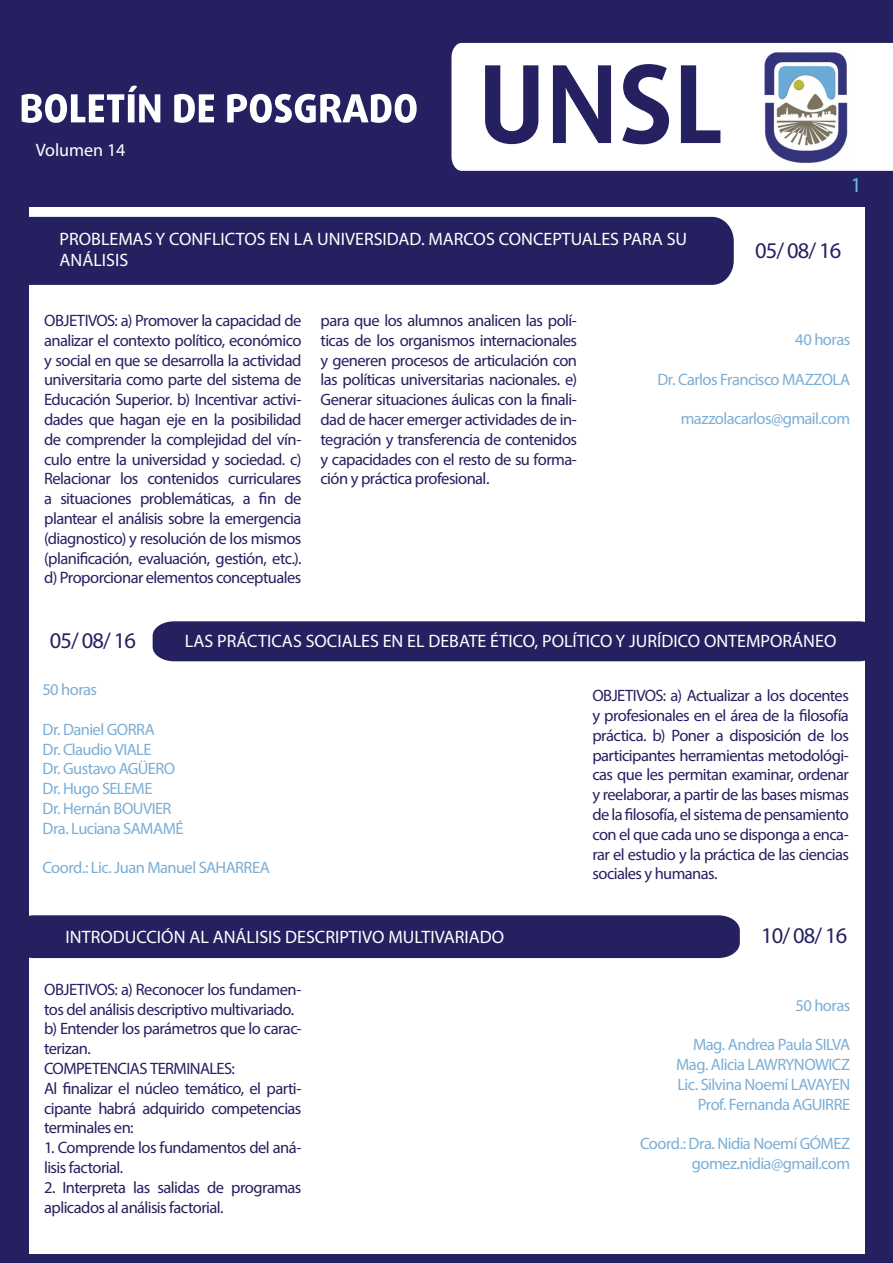
<style>
.page{position:relative;width:893px;height:1263px;background:#252161}
.page>*{position:absolute;margin:0;border:0;box-sizing:border-box;transform-origin:0 0}
.fecha{font:22.5px "Myriad Pro";letter-spacing:-.04em;color:#252161}
.Estilo_de_párrafo_2{font:21px "Myriad Pro";color:#64c2e7}
.titulos{font:18px/21.6px "Myriad Pro";color:#fff}
.Estilo_de_párrafo_1{font:16.5px/19.8px "Myriad Pro";letter-spacing:-.035em;color:#252161;text-align:justify}
.izq{font:16.5px "Myriad Pro";letter-spacing:-.035em;color:#7baed5}
.derecha-org1{font:16.5px "Myriad Pro";letter-spacing:-.035em;color:#7baed5}
</style>
<div class="page">
<div style="left:451px;top:43px;width:442px;height:128px;background:#fff"></div>
<svg style="left:22px;top:85px;width:138px;height:38px"></svg>
<svg style="left:174px;top:93px;width:40px;height:30px"></svg>
<svg style="left:227px;top:93px;width:190px;height:30px"></svg>
<svg style="left:485px;top:57px;width:53px;height:87px"></svg>
<svg style="left:553px;top:57px;width:58px;height:86px"></svg>
<svg style="left:622px;top:56px;width:47px;height:88px"></svg>
<svg style="left:681px;top:57px;width:39px;height:86px"></svg>
<div style="left:29px;top:207px;width:835px;height:1046px;background:#fff"></div>
<img style="left:761px;top:49px;width:89px;height:114px">
<div style="left:29px;top:217px;width:705px;height:68px;background:#252161"></div>
<div style="left:29px;top:915px;width:711px;height:44px;background:#252161"></div>
<svg style="left:153px;top:579px;width:712px;height:82px"></svg>
<p class="titulos" style="left:36px;top:139px;width:91px">Volumen 14</p>
<p class="Estilo_de_párrafo_2" style="left:851px;top:172px;width:12px">1</p>
<p class="Estilo_de_párrafo_2" style="left:851px;top:173px;width:12px">3</p>
<p class="titulos" style="left:60px;top:227px;width:629px">PROBLEMAS Y CONFLICTOS EN LA UNIVERSIDAD. MARCOS CONCEPTUALES PARA SU<br>ANÁLISIS</p>
<p class="fecha" style="left:755px;top:236px;width:88px">05/ 08/ 16</p>
<p class="Estilo_de_párrafo_1" style="left:44px;top:310px;width:259px">OBJETIVOS: a) Promover la capacidad de analizar el contexto político, económico y social en que se desarrolla la actividad universitaria como parte del sistema de Educación Superior. b) Incentivar activi&shy;dades que hagan eje en la posibilidad de comprender la complejidad del vín&shy;culo entre la universidad y sociedad. c)<br>Relacionar los contenidos curriculares a situaciones problemáticas, a fin de plantear el análisis sobre la emergencia (diagnostico) y resolución de los mismos (planificación, evaluación, gestión, etc.). d) Proporcionar elementos conceptuales</p>
<p class="Estilo_de_párrafo_1" style="left:321px;top:310px;width:258px">para que los alumnos analicen las polí&shy;ticas de los organismos internacionales y generen procesos de articulación con las políticas universitarias nacionales. e)<br>Generar situaciones áulicas con la finali&shy;dad de hacer emerger actividades de in&shy;tegración y transferencia de contenidos y capacidades con el resto de su forma&shy;ción y práctica profesional.</p>
<p class="izq" style="left:795px;top:329px;width:56px">40 horas</p>
<p class="izq" style="left:657px;top:369px;width:194px">Dr. Carlos Francisco MAZZOLA</p>
<p class="izq" style="left:681px;top:409px;width:171px">mazzolacarlos@gmail.com</p>
<p class="fecha" style="left:50px;top:627px;width:88px">05/ 08/ 16</p>
<p class="titulos" style="left:185px;top:630px;width:653px">LAS PRÁCTICAS SOCIALES EN EL DEBATE ÉTICO, POLÍTICO Y JURÍDICO ONTEMPORÁNEO</p>
<p class="derecha-org1" style="left:43px;top:679px;width:56px">50 horas</p>
<p class="derecha-org1" style="left:43px;top:719px;width:114px">Dr. Daniel GORRA</p>
<p class="derecha-org1" style="left:43px;top:739px;width:110px">Dr. Claudio VIALE</p>
<p class="derecha-org1" style="left:43px;top:759px;width:134px">Dr. Gustavo AGÜERO</p>
<p class="derecha-org1" style="left:43px;top:778px;width:111px">Dr. Hugo SELEME</p>
<p class="derecha-org1" style="left:43px;top:798px;width:130px">Dr. Hernán BOUVIER</p>
<p class="derecha-org1" style="left:43px;top:818px;width:143px">Dra. Luciana SAMAMÉ</p>
<p class="derecha-org1" style="left:43px;top:858px;width:229px">Coord.: Lic. Juan Manuel SAHARREA</p>
<p class="Estilo_de_párrafo_1" style="left:592px;top:685px;width:258px">OBJETIVOS: a) Actualizar a los docentes y profesionales en el área de la filosofía práctica. b) Poner a disposición de los participantes herramientas metodológi&shy;cas que les permitan examinar, ordenar y reelaborar, a partir de las bases mismas de la filosofía, el sistema de pensamiento con el que cada uno se disponga a enca&shy;rar el estudio y la práctica de las ciencias sociales y humanas.</p>
<p class="titulos" style="left:66px;top:926px;width:440px">INTRODUCCIÓN AL ANÁLISIS DESCRIPTIVO MULTIVARIADO</p>
<p class="fecha" style="left:761px;top:922px;width:88px">10/ 08/ 16</p>
<p class="Estilo_de_párrafo_1" style="left:44px;top:979px;width:259px">OBJETIVOS: a) Reconocer los fundamen&shy;tos del análisis descriptivo multivariado.</p>
<p class="Estilo_de_párrafo_1" style="left:44px;top:1019px;width:259px">b) Entender los parámetros que lo carac&shy;terizan.</p>
<p class="Estilo_de_párrafo_1" style="left:44px;top:1058px;width:192px">COMPETENCIAS TERMINALES:</p>
<p class="Estilo_de_párrafo_1" style="left:44px;top:1078px;width:259px">Al finalizar el núcleo temático, el parti&shy;cipante habrá adquirido competencias terminales en:</p>
<p class="Estilo_de_párrafo_1" style="left:44px;top:1137px;width:259px">1. Comprende los fundamentos del aná&shy;lisis factorial.</p>
<p class="Estilo_de_párrafo_1" style="left:44px;top:1177px;width:259px">2. Interpreta las salidas de programas aplicados al análisis factorial.</p>
<p class="izq" style="left:796px;top:995px;width:56px">50 horas</p>
<p class="izq" style="left:693px;top:1035px;width:159px">Mag. Andrea Paula SILVA</p>
<p class="izq" style="left:676px;top:1054px;width:176px">Mag. Alicia LAWRYNOWICZ</p>
<p class="izq" style="left:677px;top:1074px;width:174px">Lic. Silvina Noemí LAVAYEN</p>
<p class="izq" style="left:698px;top:1094px;width:154px">Prof. Fernanda AGUIRRE</p>
<p class="izq" style="left:640px;top:1134px;width:212px">Coord.: Dra. Nidia Noemí GÓMEZ</p>
<p class="izq" style="left:692px;top:1153px;width:160px">gomez.nidia@gmail.com</p>
</div>
